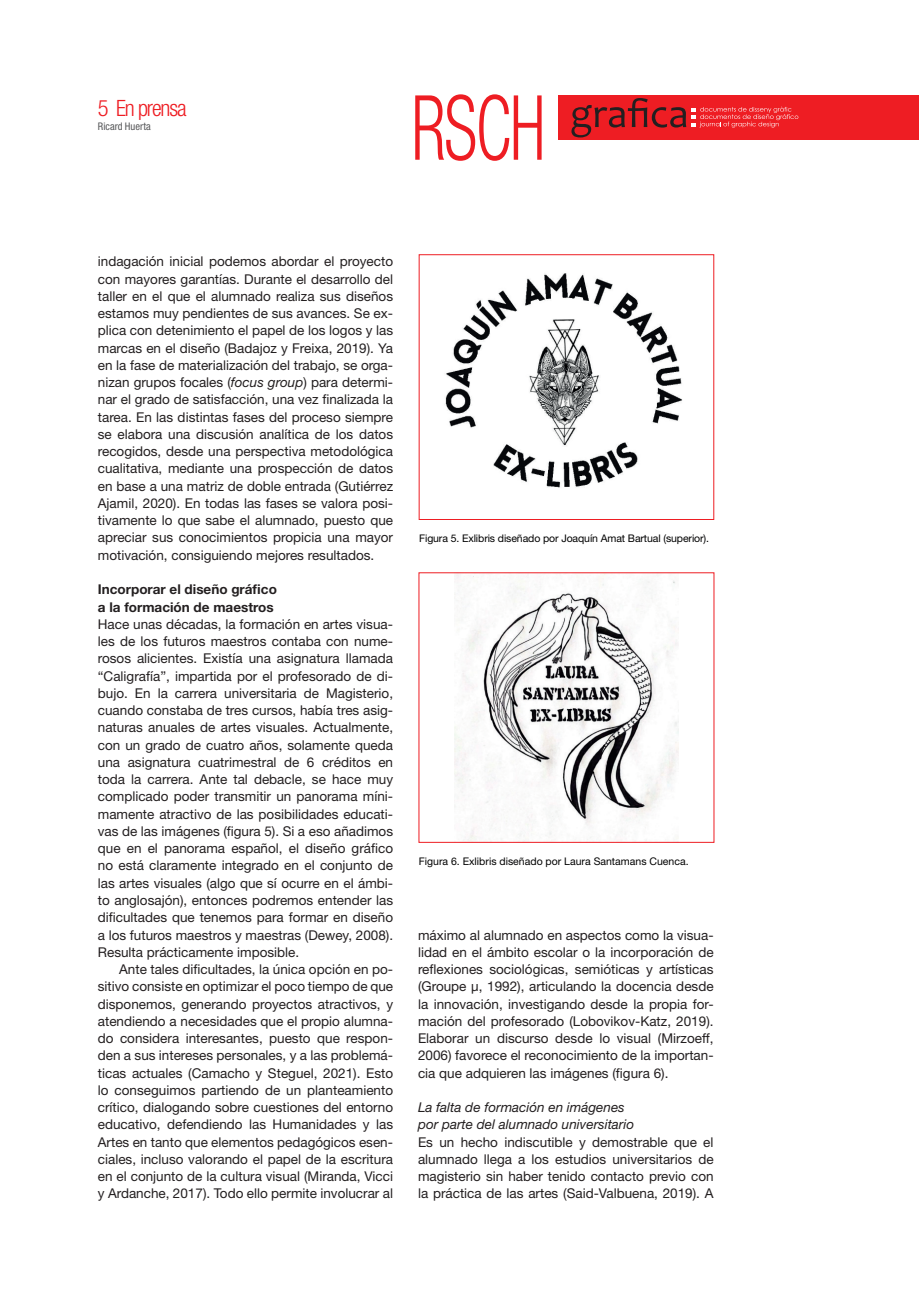
<style>
.page{position:relative;width:919px;height:1289px;background:#fff}
.page>*{position:absolute;margin:0;border:0;box-sizing:border-box;transform-origin:0 0}
.t1{font:300 condensed 90px "Helvetica Neue";color:#ee1d23;scale:.76 1}
.t2{font:300 condensed 22.5px "Helvetica Neue";letter-spacing:-.05em;color:#ee1d23}
.t3{font:13.5px/17.2px "Helvetica Neue";color:#231f20;text-align:justify}
.t4{font:italic 13.5px/17.2px "Helvetica Neue";color:#231f20}
.t5{font:700 13.5px/17.2px "Helvetica Neue";color:#231f20}
.t6{font:10.5px "Helvetica Neue";letter-spacing:-.01em;color:#000001}
.t7{font:condensed 10.5px "Helvetica Neue";letter-spacing:.005em;color:#57585a}
.s1{font-style:italic}
</style>
<div class="page">
<div style="left:558px;top:95px;width:360px;height:45px;background:#ee1d23"></div>
<svg style="left:571px;top:98px;width:227px;height:39px"></svg>
<img style="left:445px;top:273px;width:237px;height:215px">
<img style="left:454px;top:574px;width:224px;height:266px">
<h2 class="t2" style="left:98px;top:95px;width:90px">5 En prensa</h2>
<p class="t7" style="left:98px;top:120px;width:55px">Ricard Huerta</p>
<h1 class="t1" style="left:411px;top:76px;width:178px">RSCH</h1>
<p class="t3" style="left:98px;top:253px;width:297px">indagación inicial podemos abordar el proyecto con mayores garantías. Durante el desarrollo del taller en el que el alumnado realiza sus diseños estamos muy pendientes de sus avances. Se ex&shy;plica con detenimiento el papel de los logos y las marcas en el diseño (Badajoz y Freixa, 2019). Ya en la fase de materialización del trabajo, se orga&shy;nizan grupos focales (<span class="s1">focus group</span>) para determi&shy;nar el grado de satisfacción, una vez finalizada la tarea. En las distintas fases del proceso siempre se elabora una discusión analítica de los datos recogidos, desde una perspectiva metodológica cualitativa, mediante una prospección de datos en base a una matriz de doble entrada (Gutiérrez Ajamil, 2020). En todas las fases se valora posi&shy;tivamente lo que sabe el alumnado, puesto que apreciar sus conocimientos propicia una mayor motivación, consiguiendo mejores resultados.</p>
<p class="t5" style="left:98px;top:580px;width:180px">Incorporar el diseño gráfico a la formación de maestros</p>
<p class="t3" style="left:98px;top:615px;width:297px">Hace unas décadas, la formación en artes visua&shy;les de los futuros maestros contaba con nume&shy;rosos alicientes. Existía una asignatura llamada “Caligrafía”, impartida por el profesorado de di&shy;bujo. En la carrera universitaria de Magisterio, cuando constaba de tres cursos, había tres asig&shy;naturas anuales de artes visuales. Actualmente, con un grado de cuatro años, solamente queda una asignatura cuatrimestral de 6 créditos en toda la carrera. Ante tal debacle, se hace muy complicado poder transmitir un panorama míni&shy;mamente atractivo de las posibilidades educati&shy;vas de las imágenes (figura 5). Si a eso añadimos que en el panorama español, el diseño gráfico no está claramente integrado en el conjunto de las artes visuales (algo que sí ocurre en el ámbi&shy;to anglosajón), entonces podremos entender las dificultades que tenemos para formar en diseño a los futuros maestros y maestras (Dewey, 2008).<br>Resulta prácticamente imposible.</p>
<p class="t3" style="left:98px;top:960px;width:297px;text-indent:21px">Ante tales dificultades, la única opción en po&shy;sitivo consiste en optimizar el poco tiempo de que disponemos, generando proyectos atractivos, y atendiendo a necesidades que el propio alumna&shy;do considera interesantes, puesto que respon&shy;den a sus intereses personales, y a las problemá&shy;ticas actuales (Camacho y Steguel, 2021). Esto lo conseguimos partiendo de un planteamiento crítico, dialogando sobre cuestiones del entorno educativo, defendiendo las Humanidades y las Artes en tanto que elementos pedagógicos esen&shy;ciales, incluso valorando el papel de la escritura en el conjunto de la cultura visual (Miranda, Vicci y Ardanche, 2017). Todo ello permite involucrar al</p>
<p class="t6" style="left:419px;top:532px;width:291px">Figura 5. Exlibris diseñado por Joaquín Amat Bartual (superior).</p>
<p class="t6" style="left:419px;top:854px;width:271px">Figura 6. Exlibris diseñado por Laura Santamans Cuenca.</p>
<p class="t3" style="left:418px;top:925px;width:297px">máximo al alumnado en aspectos como la visua&shy;lidad en el ámbito escolar o la incorporación de reflexiones sociológicas, semióticas y artísticas (Groupe µ, 1992), articulando la docencia desde la innovación, investigando desde la propia for&shy;mación del profesorado (Lobovikov-Katz, 2019).<br>Elaborar un discurso desde lo visual (Mirzoeff, 2006) favorece el reconocimiento de la importan&shy;cia que adquieren las imágenes (figura 6).</p>
<p class="t4" style="left:418px;top:1098px;width:218px">La falta de formación en imágenes por parte del alumnado universitario</p>
<p class="t3" style="left:418px;top:1132px;width:297px">Es un hecho indiscutible y demostrable que el alumnado llega a los estudios universitarios de magisterio sin haber tenido contacto previo con la práctica de las artes (Said-Valbuena, 2019). A</p>
</div>
